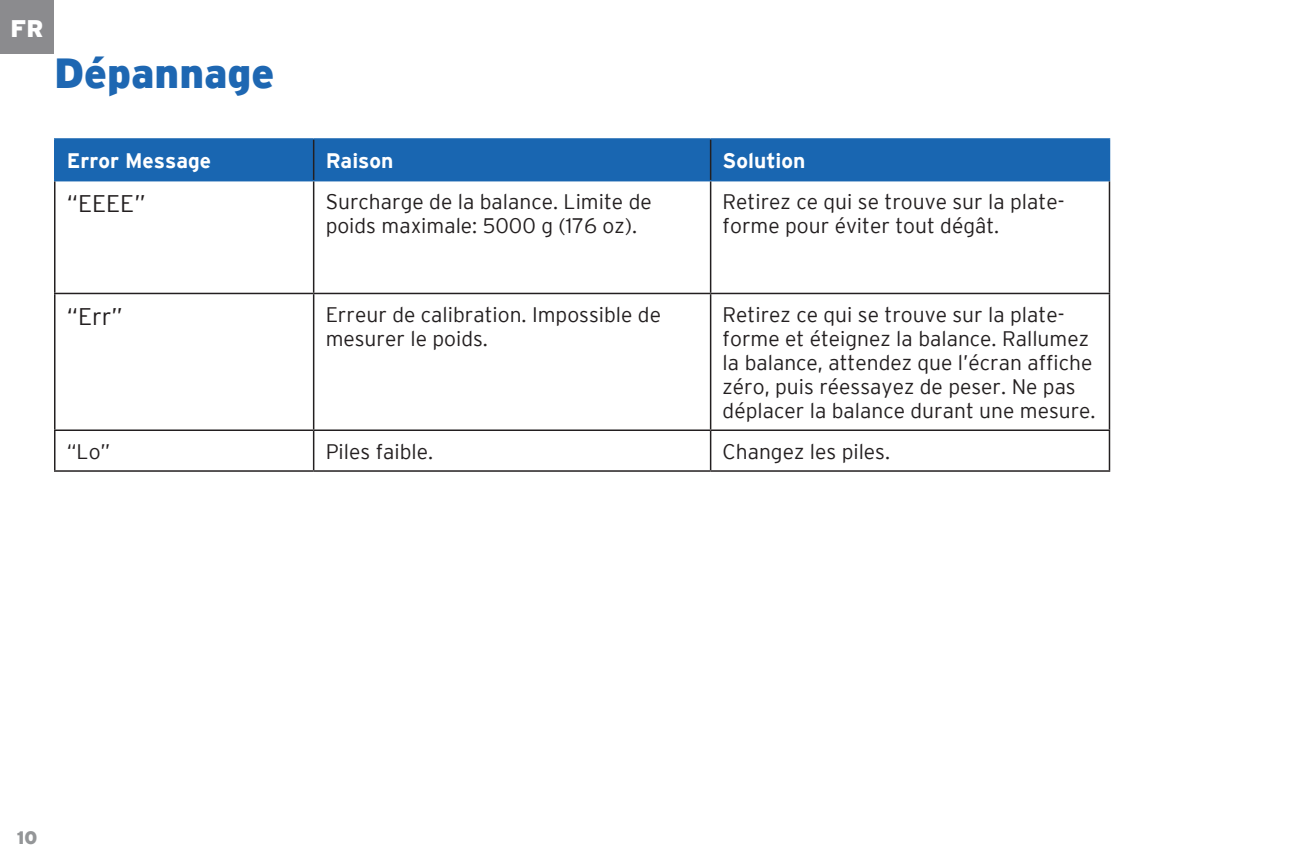
<style>
.page{position:relative;width:1296px;height:864px;background:#fff}
.page>*{position:absolute;margin:0;border:0;box-sizing:border-box;transform-origin:0 0}
.Section{font:900 42px "Interstate";color:#1e67b2}
.Support_Text_Numbers{font:300 24px "Interstate";color:#231f20}
.t1{font:900 24px "Interstate";color:#fff}
.t2{font:300 21px/24px "Interstate";color:#231f20}
.t3{font:700 21px "Interstate";color:#fff}
.t4{font:900 18px "Interstate";color:#949698}
</style>
<div class="page">
<div style="left:0;top:0;width:54px;height:54px;background:#8b8b8e"></div>
<div style="left:56px;top:140px;width:1053px;height:40px;background:#1966b1"></div>
<hr style="left:54px;top:138px;width:260px;height:2px;background:#1966b1">
<hr style="left:54px;top:140px;width:2px;height:40px;background:#1966b1">
<hr style="left:314px;top:138px;width:397px;height:2px;background:#1966b1">
<hr style="left:711px;top:138px;width:399px;height:2px;background:#1966b1">
<hr style="left:1109px;top:140px;width:1px;height:40px;background:#1966b1">
<hr style="left:54px;top:180px;width:260px;height:1px;background:#1966b1">
<hr style="left:314px;top:180px;width:397px;height:1px;background:#1966b1">
<hr style="left:711px;top:180px;width:399px;height:1px;background:#1966b1">
<hr style="left:313px;top:140px;width:1px;height:40px;background:#231f20">
<hr style="left:710px;top:140px;width:1px;height:40px;background:#231f20">
<hr style="left:54px;top:181px;width:2px;height:112px;background:#231f20">
<hr style="left:313px;top:181px;width:1px;height:112px;background:#231f20">
<hr style="left:710px;top:181px;width:1px;height:112px;background:#231f20">
<hr style="left:1109px;top:181px;width:1px;height:112px;background:#231f20">
<hr style="left:54px;top:293px;width:260px;height:1px;background:#231f20">
<hr style="left:54px;top:294px;width:2px;height:135px;background:#231f20">
<hr style="left:314px;top:293px;width:397px;height:1px;background:#231f20">
<hr style="left:313px;top:294px;width:1px;height:135px;background:#231f20">
<hr style="left:711px;top:293px;width:399px;height:1px;background:#231f20">
<hr style="left:710px;top:294px;width:1px;height:135px;background:#231f20">
<hr style="left:1109px;top:294px;width:1px;height:135px;background:#231f20">
<hr style="left:54px;top:429px;width:260px;height:2px;background:#231f20">
<hr style="left:54px;top:431px;width:2px;height:39px;background:#231f20">
<hr style="left:314px;top:429px;width:397px;height:2px;background:#231f20">
<hr style="left:313px;top:431px;width:1px;height:39px;background:#231f20">
<hr style="left:711px;top:429px;width:399px;height:2px;background:#231f20">
<hr style="left:710px;top:431px;width:1px;height:39px;background:#231f20">
<hr style="left:1109px;top:431px;width:1px;height:39px;background:#231f20">
<hr style="left:54px;top:470px;width:260px;height:2px;background:#231f20">
<hr style="left:314px;top:470px;width:397px;height:2px;background:#231f20">
<hr style="left:711px;top:470px;width:399px;height:2px;background:#231f20">
<p class="t1" style="left:10px;top:15px;width:35px">FR</p>
<p class="Section" style="left:54px;top:51px;width:222px">Dépannage</p>
<p class="t3" style="left:67px;top:149px;width:146px">Error Message</p>
<p class="t3" style="left:326px;top:149px;width:69px">Raison</p>
<p class="t3" style="left:723px;top:149px;width:84px">Solution</p>
<p class="Support_Text_Numbers" style="left:67px;top:191px;width:80px">“EEEE”</p>
<p class="t2" style="left:326px;top:190px;width:328px">Surcharge de la balance. Limite de poids maximale: 5000 g (176 oz).</p>
<p class="t2" style="left:723px;top:190px;width:343px">Retirez ce qui se trouve sur la plate&shy;forme pour éviter tout dégât.</p>
<p class="Support_Text_Numbers" style="left:67px;top:304px;width:58px">“Err”</p>
<p class="t2" style="left:326px;top:303px;width:337px">Erreur de calibration. Impossible de mesurer le poids.</p>
<p class="t2" style="left:723px;top:303px;width:375px">Retirez ce qui se trouve sur la plate&shy;forme et éteignez la balance. Rallumez la balance, attendez que l’écran affiche zéro, puis réessayez de peser. Ne pas déplacer la balance durant une mesure.</p>
<p class="t2" style="left:67px;top:440px;width:45px">“Lo”</p>
<p class="t2" style="left:326px;top:440px;width:109px">Piles faible.</p>
<p class="t2" style="left:723px;top:440px;width:169px">Changez les piles.</p>
<p class="t4" style="left:17px;top:828px;width:22px">10</p>
</div>
